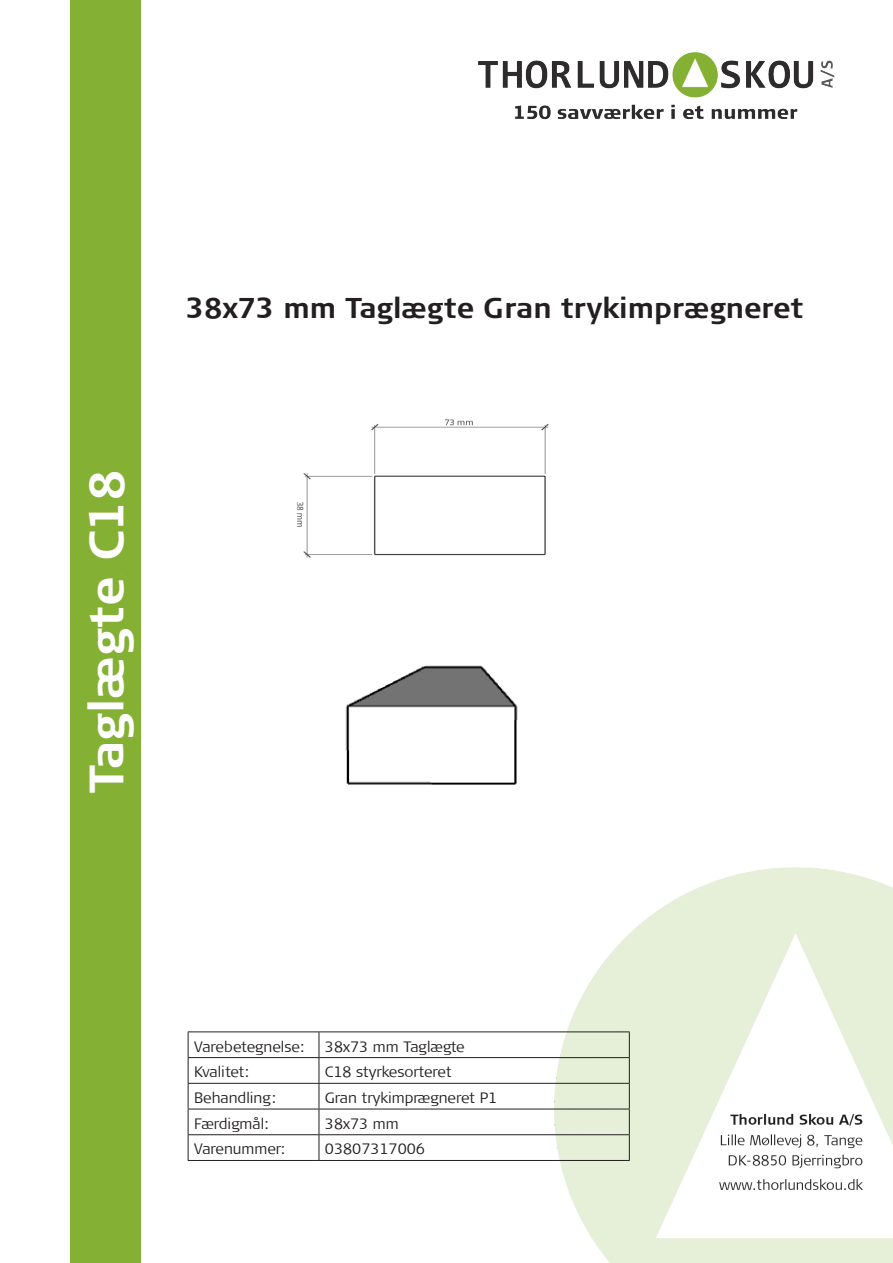
<style>
.page{position:relative;width:893px;height:1263px;background:#fff}
.page>*{position:absolute;margin:0;border:0;box-sizing:border-box;transform-origin:0 0}
.Grundlæggende_afsnit{font:700 48px "Signa Column";color:#fff}
.Grundlæggende_afsnit-2{font:700 28.5px "Signa Column";color:#231f20}
.Grundlæggende_afsnit-3{font:300 15px "Signa Column";color:#231f20}
</style>
<div class="page">
<img style="left:70px;top:0;width:823px;height:1263px">
<img style="left:276px;top:400px;width:341px;height:408px">
<hr style="left:188px;top:1031px;width:131px;height:1px;background:#231f20">
<hr style="left:319px;top:1031px;width:311px;height:1px;background:#231f20">
<hr style="left:188px;top:1057px;width:131px;height:1px;background:#231f20">
<hr style="left:319px;top:1057px;width:311px;height:1px;background:#231f20">
<hr style="left:188px;top:1083px;width:131px;height:1px;background:#231f20">
<hr style="left:319px;top:1083px;width:311px;height:1px;background:#231f20">
<hr style="left:188px;top:1109px;width:131px;height:1px;background:#231f20">
<hr style="left:319px;top:1109px;width:311px;height:1px;background:#231f20">
<hr style="left:188px;top:1134px;width:131px;height:1px;background:#231f20">
<svg style="left:188px;top:1032px;width:1px;height:128px"></svg>
<hr style="left:319px;top:1134px;width:311px;height:1px;background:#231f20">
<svg style="left:319px;top:1032px;width:1px;height:128px"></svg>
<svg style="left:629px;top:1032px;width:1px;height:128px"></svg>
<hr style="left:188px;top:1160px;width:131px;height:1px;background:#231f20">
<hr style="left:319px;top:1160px;width:311px;height:1px;background:#231f20">
<p class="Grundlæggende_afsnit-2" style="left:186px;top:291px;width:619px">38x73 mm Taglægte Gran trykimprægneret</p>
<p class="Grundlæggende_afsnit" style="left:79px;top:793px;width:325px;rotate:-90deg">Taglægte C18</p>
<p class="Grundlæggende_afsnit-3" style="left:194px;top:1038px;width:112px">Varebetegnelse:</p>
<p class="Grundlæggende_afsnit-3" style="left:325px;top:1038px;width:141px">38x73 mm Taglægte</p>
<p class="Grundlæggende_afsnit-3" style="left:194px;top:1063px;width:56px">Kvalitet:</p>
<p class="Grundlæggende_afsnit-3" style="left:325px;top:1063px;width:128px">C18 styrkesorteret</p>
<p class="Grundlæggende_afsnit-3" style="left:194px;top:1089px;width:83px">Behandling:</p>
<p class="Grundlæggende_afsnit-3" style="left:325px;top:1089px;width:174px">Gran trykimprægneret P1</p>
<p class="Grundlæggende_afsnit-3" style="left:194px;top:1115px;width:76px">Færdigmål:</p>
<p class="Grundlæggende_afsnit-3" style="left:325px;top:1115px;width:75px">38x73 mm</p>
<p class="Grundlæggende_afsnit-3" style="left:194px;top:1141px;width:92px">Varenummer:</p>
<p class="Grundlæggende_afsnit-3" style="left:325px;top:1141px;width:101px">03807317006</p>
</div>
